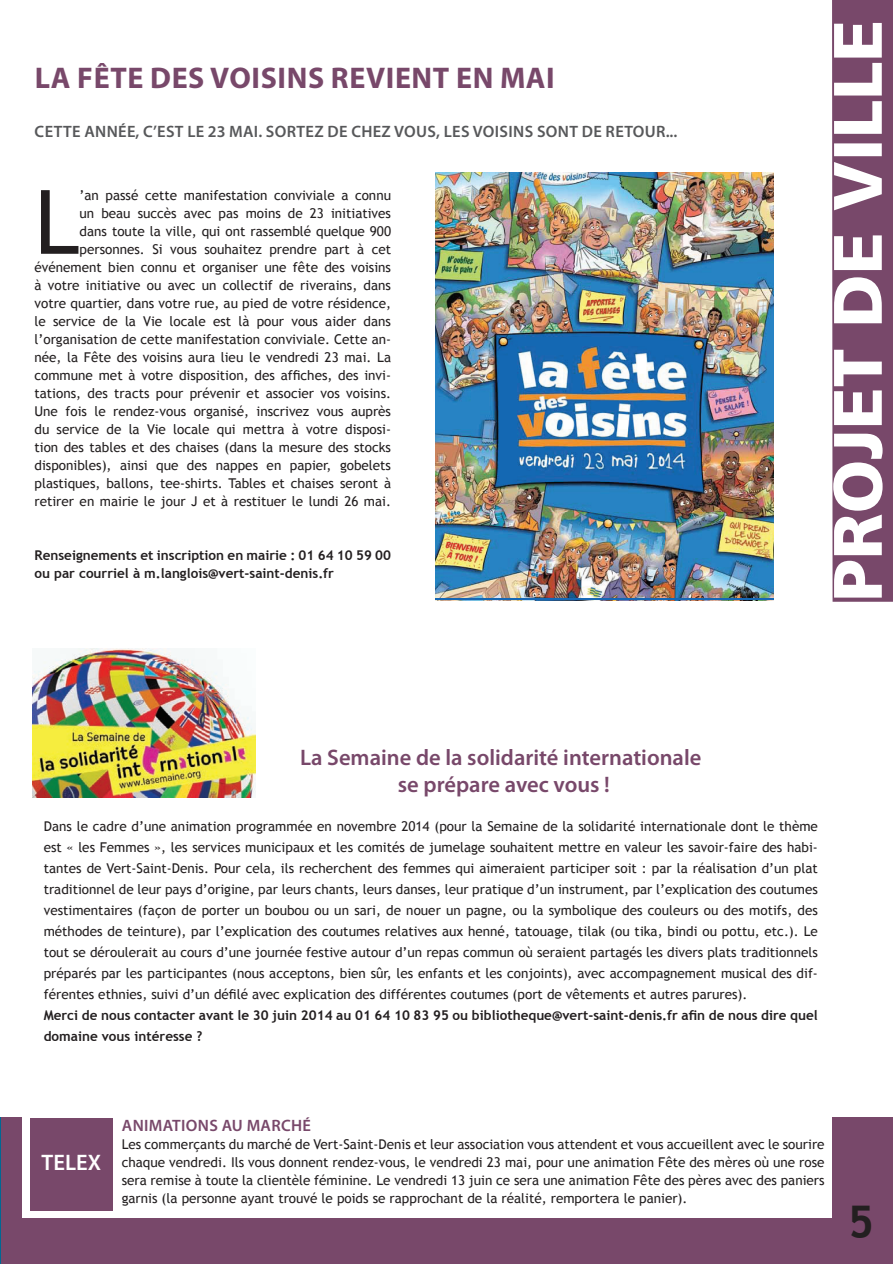
<style>
.page{position:relative;width:893px;height:1264px;background:#fff}
.page>*{position:absolute;margin:0;border:0;box-sizing:border-box;transform-origin:0 0}
.t1{font:88.95px "Trebuchet MS";color:#231f20}
.t2{font:700 45px "Trebuchet MS";color:#231f20}
.t3{font:700 30px "Myriad Pro";letter-spacing:.02em;color:#78486a}
.t4{font:600 22.5px/27px "Myriad Pro";color:#78486a;text-align:center}
.t5{font:600 22.5px "Myriad Pro";color:#fff}
.t6{font:600 16.5px "Myriad Pro";letter-spacing:.02em;color:#57585a}
.t7{font:600 16.5px "Myriad Pro";letter-spacing:.02em;color:#78486a}
.t8{font:13.5px/18px "Trebuchet MS";color:#231f20;text-align:justify}
.t9{font:700 13.5px/21px "Trebuchet MS";color:#231f20}
</style>
<div class="page">
<hr style="left:0;top:1118px;width:2px;height:146px;background:#006893">
<div style="left:1px;top:1118px;width:892px;height:146px;background:#78486a"></div>
<div style="left:23px;top:1111px;width:808px;height:107px;background:#fff"></div>
<div style="left:30px;top:1118px;width:83px;height:93px;background:#78486a"></div>
<img style="left:435px;top:172px;width:339px;height:426px">
<hr style="left:435px;top:598px;width:339px;height:2px;background:#1767b3">
<img style="left:32px;top:648px;width:223px;height:150px">
<svg style="left:832px;top:0;width:61px;height:602px"></svg>
<h3 class="t3" style="left:35px;top:58px;width:521px">LA FÊTE DES VOISINS REVIENT EN MAI</h3>
<p class="t6" style="left:35px;top:121px;width:644px">CETTE ANNÉE, C’EST LE 23 MAI. SORTEZ DE CHEZ VOUS, LES VOISINS SONT DE RETOUR...</p>
<p class="t8" style="left:34px;top:186px;width:358px;text-align:right">’an passé cette manifestation conviviale a connu<br>un beau succès avec pas moins de 23 initiatives<br>dans toute la ville, qui ont rassemblé quelque 900 personnes. Si vous souhaitez prendre part à cet événement bien connu et organiser une fête des voisins à votre initiative ou avec un collectif de riverains, dans votre quartier, dans votre rue, au pied de votre résidence, le service de la Vie locale est là pour vous aider dans l’organisation de cette manifestation conviviale. Cette an&shy;née, la Fête des voisins aura lieu le vendredi 23 mai. La commune met à votre disposition, des affiches, des invi&shy;tations, des tracts pour prévenir et associer vos voisins.<br>Une fois le rendez-vous organisé, inscrivez vous auprès du service de la Vie locale qui mettra à votre disposi&shy;tion des tables et des chaises (dans la mesure des stocks disponibles), ainsi que des nappes en papier, gobelets plastiques, ballons, tee-shirts. Tables et chaises seront à retirer en mairie le jour J et à restituer le lundi 26 mai.</p>
<h1 class="t1" style="left:34px;top:170px;width:47px">L</h1>
<p class="t9" style="left:34px;top:546px;width:358px;line-height:18px">Renseignements et inscription en mairie : 01 64 10 59 00 ou par courriel à m.langlois@vert-saint-denis.fr</p>
<h3 class="t4" style="left:300px;top:743px;width:403px">LA SEMAINE DE LA SOLIDARITÉ INTERNATIONALE<br>SE PRÉPARE AVEC VOUS !</h3>
<p class="t8" style="left:44px;top:816px;width:775px;line-height:21px">Dans le cadre d’une animation programmée en novembre 2014 (pour la Semaine de la solidarité internationale dont le thème est « les Femmes », les services municipaux et les comités de jumelage souhaitent mettre en valeur les savoir-faire des habi&shy;tantes de Vert-Saint-Denis. Pour cela, ils recherchent des femmes qui aimeraient participer soit : par la réalisation d’un plat traditionnel de leur pays d’origine, par leurs chants, leurs danses, leur pratique d’un instrument, par l’explication des coutumes vestimentaires (façon de porter un boubou ou un sari, de nouer un pagne, ou la symbolique des couleurs ou des motifs, des méthodes de teinture), par l’explication des coutumes relatives aux henné, tatouage, tilak (ou tika, bindi ou pottu, etc.). Le tout se déroulerait au cours d’une journée festive autour d’un repas commun où seraient partagés les divers plats traditionnels préparés par les participantes (nous acceptons, bien sûr, les enfants et les conjoints), avec accompagnement musical des dif&shy;férentes ethnies, suivi d’un défilé avec explication des différentes coutumes (port de vêtements et autres parures).</p>
<p class="t9" style="left:44px;top:1005px;width:775px">Merci de nous contacter avant le 30 juin 2014 au 01 64 10 83 95 ou bibliotheque@vert-saint-denis.fr afin de nous dire quel domaine vous intéresse ?</p>
<h3 class="t5" style="left:42px;top:1147px;width:13px">TELE</h3>
<h3 class="t5" style="left:88px;top:1147px;width:15px">X</h3>
<p class="t7" style="left:122px;top:1115px;width:189px">ANIMATIONS AU MARCHÉ</p>
<p class="t8" style="left:122px;top:1135px;width:704px">Les commerçants du marché de Vert-Saint-Denis et leur association vous attendent et vous accueillent avec le sourire chaque vendredi. Ils vous donnent rendez-vous, le vendredi 23 mai, pour une animation Fête des mères où une rose sera remise à toute la clientèle féminine. Le vendredi 13 juin ce sera une animation Fête des pères avec des paniers garnis (la personne ayant trouvé le poids se rapprochant de la réalité, remportera le panier).</p>
<h2 class="t2" style="left:837px;top:1194px;width:38px">55</h2>
</div>
